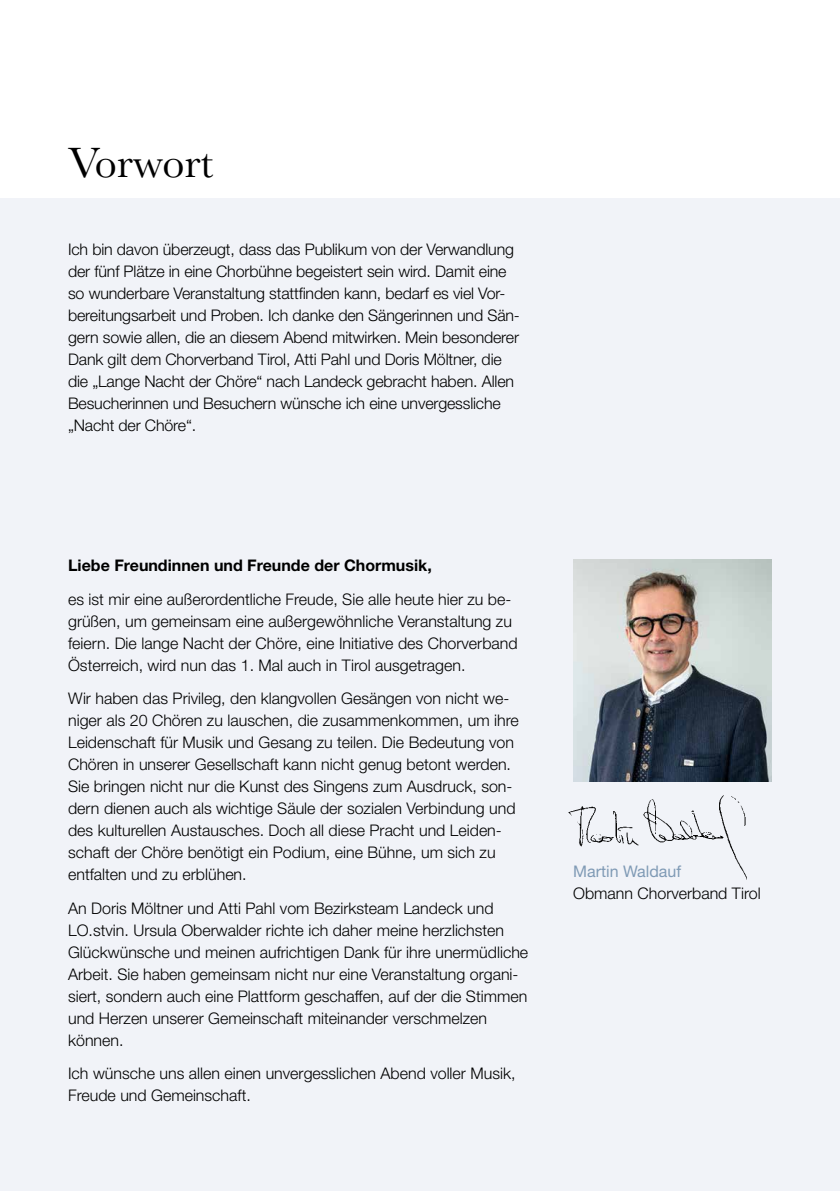
<style>
.page{position:relative;width:840px;height:1191px;background:#fff}
.page>*{position:absolute;margin:0;border:0;box-sizing:border-box;transform-origin:0 0}
.t1{font:44px "Baskerville";color:#000}
.t2{font:300 16px/22px "Helvetica Neue LT Std";color:#000}
.t3{font:700 16px "Helvetica Neue LT Std";color:#000}
.t4{font:16px "Helvetica Neue LT Std";color:#7f9ab5}
</style>
<div class="page">
<div style="left:0;top:198px;width:839px;height:993px;background:#f1f3f8"></div>
<img style="left:573px;top:560px;width:198px;height:221px">
<img style="left:568px;top:795px;width:179px;height:84px">
<h1 class="t1" style="left:68px;top:135px;width:147px">Vorwort</h1>
<p class="t2" style="left:68px;top:238px;width:453px">Ich bin davon überzeugt, dass das Publikum von der Verwandlung der fünf Plätze in eine Chorbühne begeistert sein wird. Damit eine so wunderbare Veranstaltung stattfinden kann, bedarf es viel Vor&shy;bereitungsarbeit und Proben. Ich danke den Sängerinnen und Sän&shy;gern sowie allen, die an diesem Abend mitwirken. Mein besonderer Dank gilt dem Chorverband Tirol, Atti Pahl und Doris Möltner, die die „Lange Nacht der Chöre“ nach Landeck gebracht haben. Allen Besucherinnen und Besuchern wünsche ich eine unvergessliche „Nacht der Chöre“.</p>
<p class="t3" style="left:68px;top:556px;width:365px">Liebe Freundinnen und Freunde der Chormusik,</p>
<p class="t2" style="left:68px;top:587px;width:451px">es ist mir eine außerordentliche Freude, Sie alle heute hier zu be&shy;grüßen, um gemeinsam eine außergewöhnliche Veranstaltung zu feiern. Die lange Nacht der Chöre, eine Initiative des Chorverband Österreich, wird nun das 1. Mal auch in Tirol ausgetragen.</p>
<p class="t2" style="left:68px;top:687px;width:452px">Wir haben das Privileg, den klangvollen Gesängen von nicht we&shy;niger als 20 Chören zu lauschen, die zusammenkommen, um ihre Leidenschaft für Musik und Gesang zu teilen. Die Bedeutung von Chören in unserer Gesellschaft kann nicht genug betont werden.<br>Sie bringen nicht nur die Kunst des Singens zum Ausdruck, son&shy;dern dienen auch als wichtige Säule der sozialen Verbindung und des kulturellen Austausches. Doch all diese Pracht und Leiden&shy;schaft der Chöre benötigt ein Podium, eine Bühne, um sich zu entfalten und zu erblühen.</p>
<p class="t2" style="left:68px;top:896px;width:461px">An Doris Möltner und Atti Pahl vom Bezirksteam Landeck und LO.stvin. Ursula Oberwalder richte ich daher meine herzlichsten Glückwünsche und meinen aufrichtigen Dank für ihre unermüdliche Arbeit. Sie haben gemeinsam nicht nur eine Veranstaltung organi&shy;siert, sondern auch eine Plattform geschaffen, auf der die Stimmen und Herzen unserer Gemeinschaft miteinander verschmelzen können.</p>
<p class="t2" style="left:68px;top:1062px;width:448px">Ich wünsche uns allen einen unvergesslichen Abend voller Musik,<br>Freude und Gemeinschaft.</p>
<p class="t4" style="left:573px;top:862px;width:109px">Martin Waldauf</p>
<p class="t2" style="left:573px;top:882px;width:189px">Obmann Chorverband Tirol</p>
</div>
